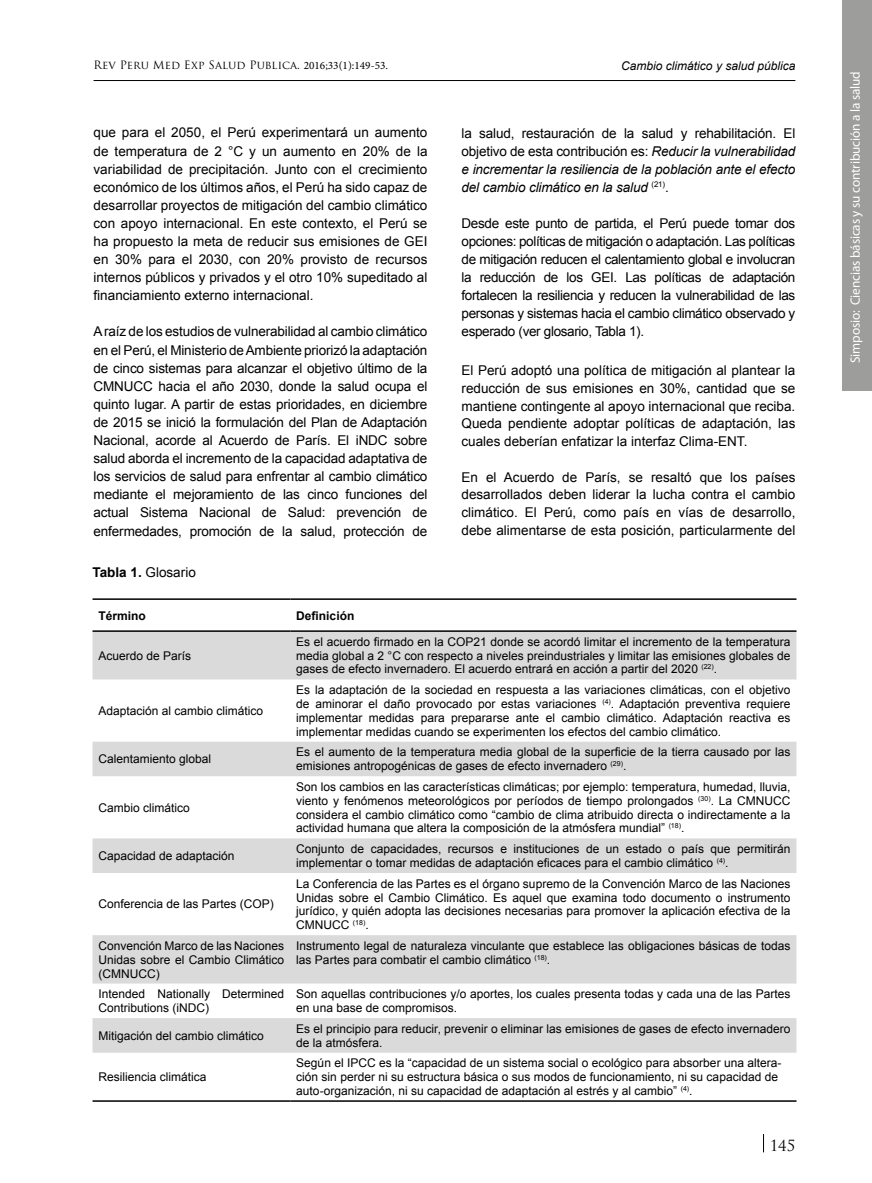
<style>
.page{position:relative;width:872px;height:1183px;background:#fff}
.page>*{position:absolute;margin:0;border:0;box-sizing:border-box;transform-origin:0 0}
.t1{font:15px "Trajan Pro";color:#000}
.t2{font:13.5px/18.1px "Arial";color:#000;text-align:justify}
.t3{font:italic 13.5px/18.1px "Arial";letter-spacing:-.01em;color:#000;text-align:justify}
.t4{font:13.5px "Myriad Pro";letter-spacing:-.01em;color:#fff}
.t5{font:12px/13.8px "Arial";color:#000}
.t6{font:italic 12px "Arial";color:#000}
.t7{font:700 12px "Arial";color:#000}
.t8{font:11.25px "Trajan Pro";letter-spacing:.005em;color:#000}
.s1{font-family:"Minion Pro"}
.s2{font-style:normal}
.s3{font-weight:700}
</style>
<div class="page">
<hr style="left:94px;top:80px;width:701px;height:1px;background:#000">
<svg style="left:763px;top:1134px;width:1px;height:17px"></svg>
<div style="left:842px;top:0;width:30px;height:391px;background:#9d9d9c"></div>
<svg style="left:92px;top:631px;width:704px;height:421px"></svg>
<hr style="left:92px;top:1099px;width:198px;height:2px;background:#000">
<hr style="left:290px;top:1099px;width:506px;height:2px;background:#000">
<hr style="left:92px;top:598px;width:198px;height:1px;background:#000">
<hr style="left:290px;top:598px;width:506px;height:1px;background:#000">
<hr style="left:92px;top:630px;width:198px;height:1px;background:#000">
<hr style="left:290px;top:630px;width:506px;height:1px;background:#000">
<p class="t8" style="left:94px;top:58px;width:296px">Rev Peru Med Exp Salud Publica. <span class="s1">2016;33(1):149-53.</span></p>
<p class="t2" style="left:94px;top:124px;width:335px">que para el 2050, el Perú experimentará un aumento de temperatura de 2 °C y un aumento en 20% de la variabilidad de precipitación. Junto con el crecimiento económico de los últimos años, el Perú ha sido capaz de desarrollar proyectos de mitigación del cambio climático con apoyo internacional. En este contexto, el Perú se ha propuesto la meta de reducir sus emisiones de GEI en 30% para el 2030, con 20% provisto de recursos internos públicos y privados y el otro 10% supeditado al financiamiento externo internacional.</p>
<p class="t2" style="left:94px;top:323px;width:335px">A raíz de los estudios de vulnerabilidad al cambio climático en el Perú, el Ministerio de Ambiente priorizó la adaptación de cinco sistemas para alcanzar el objetivo último de la CMNUCC hacia el año 2030, donde la salud ocupa el quinto lugar. A partir de estas prioridades, en diciembre de 2015 se inició la formulación del Plan de Adaptación Nacional, acorde al Acuerdo de París. El iNDC sobre salud aborda el incremento de la capacidad adaptativa de los servicios de salud para enfrentar al cambio climático mediante el mejoramiento de las cinco funciones del actual Sistema Nacional de Salud: prevención de enfermedades, promoción de la salud, protección de</p>
<p class="t6" style="left:621px;top:58px;width:176px">Cambio climático y salud pública</p>
<p class="t3" style="left:461px;top:124px;width:335px"><span class="s2">la salud, restauración de la salud y rehabilitación. El objetivo de esta contribución es:</span> Reducir la vulnerabilidad e incrementar la resiliencia de la población ante el efecto del cambio climático en la salud <sup>(21)</sup><span class="s2">.</span></p>
<p class="t2" style="left:461px;top:214px;width:335px">Desde este punto de partida, el Perú puede tomar dos opciones: políticas de mitigación o adaptación. Las políticas de mitigación reducen el calentamiento global e involucran la reducción de los GEI. Las políticas de adaptación fortalecen la resiliencia y reducen la vulnerabilidad de las personas y sistemas hacia el cambio climático observado y esperado (ver glosario, Tabla 1).</p>
<p class="t2" style="left:461px;top:361px;width:335px;line-height:17.7px">El Perú adoptó una política de mitigación al plantear la reducción de sus emisiones en 30%, cantidad que se mantiene contingente al apoyo internacional que reciba.<br>Queda pendiente adoptar políticas de adaptación, las cuales deberían enfatizar la interfaz Clima-ENT.</p>
<p class="t2" style="left:461px;top:468px;width:335px;line-height:17.7px">En el Acuerdo de París, se resaltó que los países desarrollados deben liderar la lucha contra el cambio climático. El Perú, como país en vías de desarrollo, debe alimentarse de esta posición, particularmente del</p>
<p class="t2" style="left:92px;top:563px;width:105px"><span class="s3">Tabla 1.</span> Glosario</p>
<p class="t7" style="left:98px;top:607px;width:49px">Término</p>
<p class="t7" style="left:296px;top:607px;width:60px">Definición</p>
<p class="t5" style="left:98px;top:648px;width:94px">Acuerdo de París</p>
<p class="t5" style="left:296px;top:634px;width:495px;text-align:justify">Es el acuerdo firmado en la COP21 donde se acordó limitar el incremento de la temperatura media global a 2 °C con respecto a niveles preindustriales y limitar las emisiones globales de gases de efecto invernadero. El acuerdo entrará en acción a partir del 2020 <sup>(22)</sup>.</p>
<p class="t5" style="left:98px;top:703px;width:166px">Adaptación al cambio climático</p>
<p class="t5" style="left:296px;top:683px;width:495px;text-align:justify">Es la adaptación de la sociedad en respuesta a las variaciones climáticas, con el objetivo de aminorar el daño provocado por estas variaciones <sup>(4)</sup>. Adaptación preventiva requiere implementar medidas para prepararse ante el cambio climático. Adaptación reactiva es implementar medidas cuando se experimenten los efectos del cambio climático.</p>
<p class="t5" style="left:98px;top:752px;width:114px">Calentamiento global</p>
<p class="t5" style="left:296px;top:745px;width:495px">Es el aumento de la temperatura media global de la superficie de la tierra causado por las emisiones antropogénicas de gases de efecto invernadero <sup>(29)</sup>.</p>
<p class="t5" style="left:98px;top:800px;width:93px">Cambio climático</p>
<p class="t5" style="left:296px;top:779px;width:495px;text-align:justify">Son los cambios en las características climáticas; por ejemplo: temperatura, humedad, lluvia, viento y fenómenos meteorológicos por períodos de tiempo prolongados <sup>(30)</sup>. La CMNUCC considera el cambio climático como “cambio de clima atribuido directa o indirectamente a la actividad humana que altera la composición de la atmósfera mundial” <sup>(18)</sup>.</p>
<p class="t5" style="left:98px;top:848px;width:138px">Capacidad de adaptación</p>
<p class="t5" style="left:296px;top:842px;width:495px">Conjunto de capacidades, recursos e instituciones de un estado o país que permitirán implementar o tomar medidas de adaptación eficaces para el cambio climático <sup>(4)</sup>.</p>
<p class="t5" style="left:98px;top:897px;width:177px">Conferencia de las Partes (COP)</p>
<p class="t5" style="left:296px;top:876px;width:495px;text-align:justify">La Conferencia de las Partes es el órgano supremo de la Convención Marco de las Naciones Unidas sobre el Cambio Climático. Es aquel que examina todo documento o instrumento jurídico, y quién adopta las decisiones necesarias para promover la aplicación efectiva de la CMNUCC <sup>(18)</sup>.</p>
<p class="t5" style="left:98px;top:938px;width:187px;text-align:justify">Convención Marco de las Naciones Unidas sobre el Cambio Climático (CMNUCC)</p>
<p class="t5" style="left:296px;top:938px;width:495px">Instrumento legal de naturaleza vinculante que establece las obligaciones básicas de todas las Partes para combatir el cambio climático <sup>(18)</sup>.</p>
<p class="t5" style="left:98px;top:987px;width:187px">Intended Nationally Determined<br>Contributions (iNDC)</p>
<p class="t5" style="left:296px;top:987px;width:495px">Son aquellas contribuciones y/o aportes, los cuales presenta todas y cada una de las Partes en una base de compromisos.</p>
<p class="t5" style="left:98px;top:1028px;width:167px">Mitigación del cambio climático</p>
<p class="t5" style="left:296px;top:1021px;width:495px">Es el principio para reducir, prevenir o eliminar las emisiones de gases de efecto invernadero de la atmósfera.</p>
<p class="t5" style="left:98px;top:1069px;width:110px">Resiliencia climática</p>
<p class="t5" style="left:296px;top:1056px;width:486px">Según el IPCC es la “capacidad de un sistema social o ecológico para absorber una altera&shy;ción sin perder ni su estructura básica o sus modos de funcionamiento, ni su capacidad de auto-organización, ni su capacidad de adaptación al estrés y al cambio” <sup>(4)</sup>.</p>
<p class="t1" style="left:769px;top:1135px;width:27px">145</p>
<p class="t4" style="left:847px;top:363px;width:293px;rotate:-90deg">Simposio: Ciencias básicas y su contribución a la salud</p>
</div>
